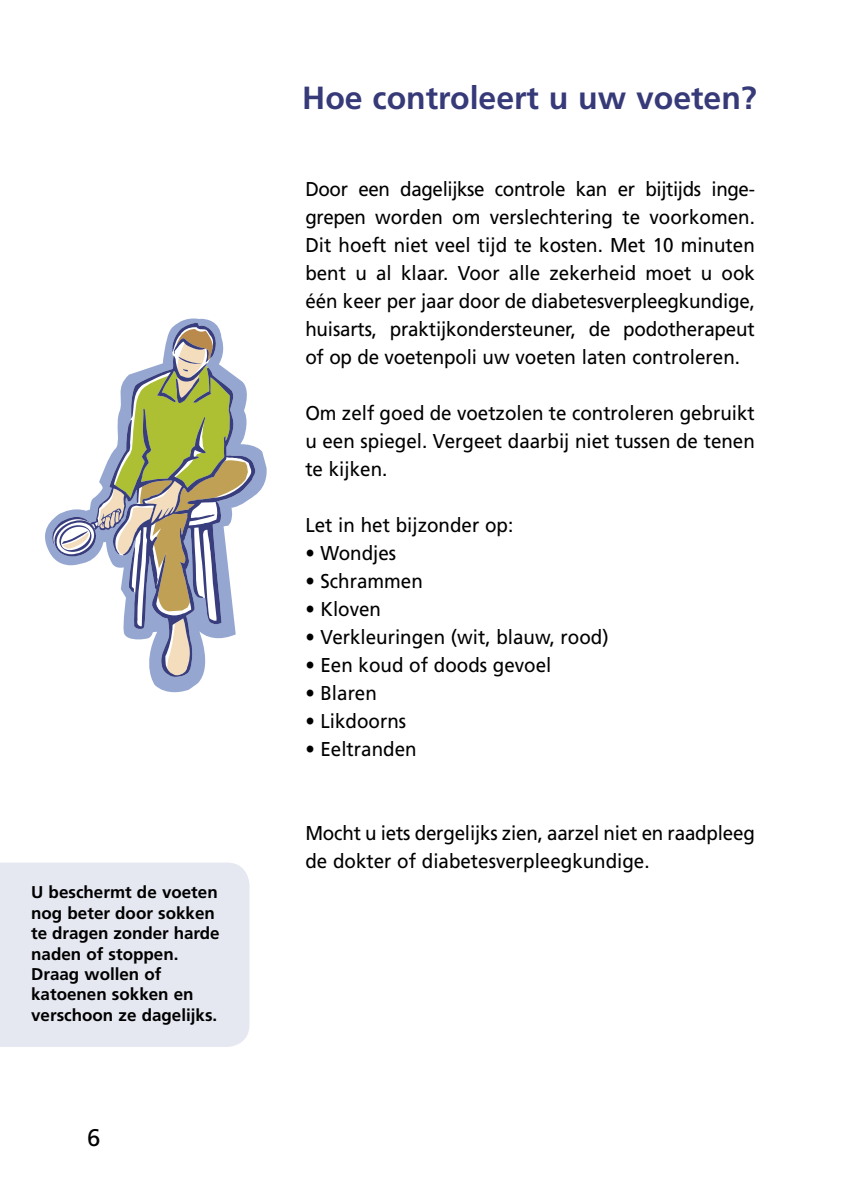
<style>
.page{position:relative;width:842px;height:1191px;background:#fff}
.page>*{position:absolute;margin:0;border:0;box-sizing:border-box;transform-origin:0 0}
.t1{font:700 32px "Frutiger LT";color:#373a78}
.t2{font:24px "Frutiger LT";color:#000}
.t3{font:20px/28px "Frutiger LT";color:#000;text-align:justify;scale:.94 1}
.t4{font:700 17px/20.4px "Frutiger LT";color:#000}
</style>
<div class="page">
<div style="left:0;top:862px;width:249px;height:185px;background:#e5e7f1"></div>
<svg style="left:45px;top:318px;width:222px;height:374px"></svg>
<svg style="left:52px;top:327px;width:201px;height:342px"></svg>
<svg style="left:90px;top:368px;width:166px;height:309px"></svg>
<svg style="left:46px;top:323px;width:202px;height:288px"></svg>
<p class="t4" style="left:31px;top:882px;width:190px">U beschermt de voeten nog beter door sokken te dragen zonder harde naden of stoppen.<br>Draag wollen of katoenen sokken en verschoon ze dagelijks.</p>
<p class="t2" style="left:87px;top:1123px;width:15px">6</p>
<h1 class="t1" style="left:302px;top:79px;width:456px">Hoe controleert u uw voeten?</h1>
<p class="t3" style="left:305px;top:175px;width:480px">Door een dagelijkse controle kan er bijtijds inge&shy;grepen worden om verslechtering te voorkomen.<br>Dit hoeft niet veel tijd te kosten. Met 10 minuten bent u al klaar. Voor alle zekerheid moet u ook één keer per jaar door de diabetesverpleegkundige, huisarts, praktijkondersteuner, de podotherapeut of op de voetenpoli uw voeten laten controleren.</p>
<p class="t3" style="left:305px;top:399px;width:480px">Om zelf goed de voetzolen te controleren gebruikt u een spiegel. Vergeet daarbij niet tussen de tenen te kijken.</p>
<p class="t3" style="left:305px;top:511px;width:223px">Let in het bijzonder op:</p>
<p class="t3" style="left:305px;top:539px;width:98px">• Wondjes</p>
<p class="t3" style="left:305px;top:567px;width:127px">• Schrammen</p>
<p class="t3" style="left:305px;top:595px;width:82px">• Kloven</p>
<p class="t3" style="left:305px;top:623px;width:324px">• Verkleuringen (wit, blauw, rood)</p>
<p class="t3" style="left:305px;top:651px;width:263px">• Een koud of doods gevoel</p>
<p class="t3" style="left:305px;top:679px;width:78px">• Blaren</p>
<p class="t3" style="left:305px;top:707px;width:109px">• Likdoorns</p>
<p class="t3" style="left:305px;top:735px;width:120px">• Eeltranden</p>
<p class="t3" style="left:305px;top:819px;width:480px">Mocht u iets dergelijks zien, aarzel niet en raadpleeg de dokter of diabetesverpleegkundige.</p>
</div>
